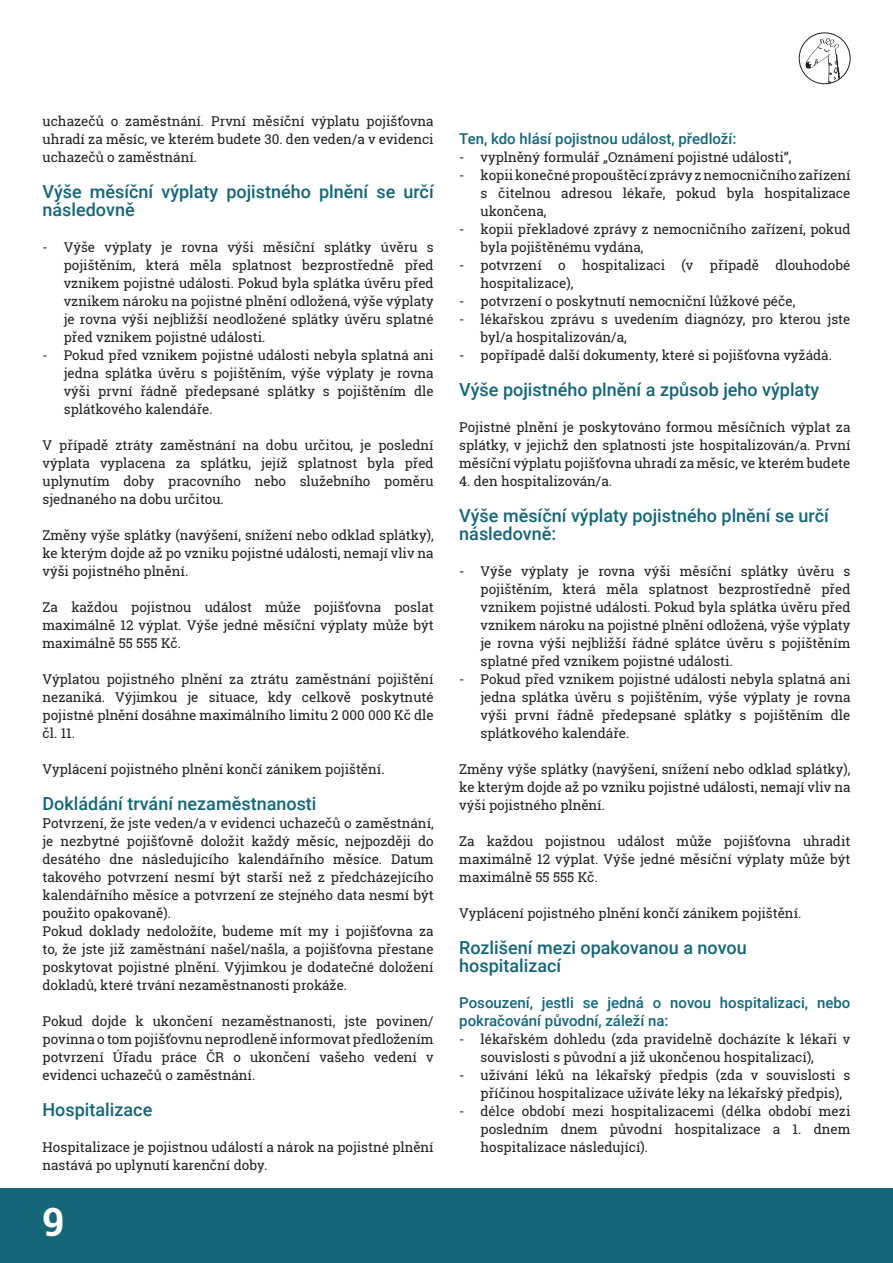
<style>
.page{position:relative;width:893px;height:1263px;background:#fff}
.page>*{position:absolute;margin:0;border:0;box-sizing:border-box;transform-origin:0 0}
.t1{font:700 39px "Roboto Slab";color:#fff}
.t2{font:500 18px/18px "Roboto";color:#136779}
.t3{font:500 15px/18px "Roboto";color:#136779}
.t4{font:13.5px/18px "Roboto Slab";color:#231f20;text-align:justify}
</style>
<div class="page">
<div style="left:0;top:1188px;width:893px;height:75px;background:#136779"></div>
<svg style="left:805px;top:38px;width:37px;height:46px"></svg>
<div style="left:799px;top:33px;width:51px;height:51px;border:1px solid #231f20;border-radius:50%"></div>
<p class="t4" style="left:43px;top:112px;width:393px">uchazečů o zaměstnání. První měsíční výplatu pojišťovna uhradí za měsíc, ve kterém budete 30. den veden/a v evidenci uchazečů o zaměstnání.</p>
<h2 class="t2" style="left:43px;top:182px;width:393px">Výše měsíční výplaty pojistného plnění se určí následovně</h2>
<p class="t4" style="left:64px;top:238px;width:371px;text-indent:-21px">- Výše výplaty je rovna výši měsíční splátky úvěru s pojištěním, která měla splatnost bezprostředně před vznikem pojistné události. Pokud byla splátka úvěru před vznikem nároku na pojistné plnění odložená, výše výplaty je rovna výši nejbližší neodložené splátky úvěru splatné před vznikem pojistné události.</p>
<p class="t4" style="left:64px;top:346px;width:371px;text-indent:-21px">- Pokud před vznikem pojistné události nebyla splatná ani jedna splátka úvěru s pojištěním, výše výplaty je rovna výši první řádně předepsané splátky s pojištěním dle splátkového kalendáře.</p>
<p class="t4" style="left:43px;top:436px;width:393px">V případě ztráty zaměstnání na dobu určitou, je poslední výplata vyplacena za splátku, jejíž splatnost byla před uplynutím doby pracovního nebo služebního poměru sjednaného na dobu určitou.</p>
<p class="t4" style="left:43px;top:526px;width:393px">Změny výše splátky (navýšení, snížení nebo odklad splátky), ke kterým dojde až po vzniku pojistné události, nemají vliv na výši pojistného plnění.</p>
<p class="t4" style="left:43px;top:598px;width:393px">Za každou pojistnou událost může pojišťovna poslat maximálně 12 výplat. Výše jedné měsíční výplaty může být maximálně 55 555 Kč.</p>
<p class="t4" style="left:43px;top:670px;width:393px">Výplatou pojistného plnění za ztrátu zaměstnání pojištění nezaniká. Výjimkou je situace, kdy celkově poskytnuté pojistné plnění dosáhne maximálního limitu 2 000 000 Kč dle čl. 11.</p>
<p class="t4" style="left:43px;top:760px;width:344px">Vyplácení pojistného plnění končí zánikem pojištění.</p>
<h2 class="t2" style="left:43px;top:794px;width:276px">Dokládání trvání nezaměstnanosti</h2>
<p class="t4" style="left:43px;top:814px;width:393px;text-align:left">Potvrzení, že jste veden/a v evidenci uchazečů o zaměstnání, je nezbytné pojišťovně doložit každý měsíc, nejpozději do desátého dne následujícího kalendářního měsíce. Datum takového potvrzení nesmí být starší než z předcházejícího kalendářního měsíce a potvrzení ze stejného data nesmí být použito opakovaně).<br>Pokud doklady nedoložíte, budeme mít my i pojišťovna za to, že jste již zaměstnání našel/našla, a pojišťovna přestane poskytovat pojistné plnění. Výjimkou je dodatečné doložení dokladů, které trvání nezaměstnanosti prokáže.</p>
<p class="t4" style="left:43px;top:1012px;width:393px">Pokud dojde k ukončení nezaměstnanosti, jste povinen/ povinna o tom pojišťovnu neprodleně informovat předložením potvrzení Úřadu práce ČR o ukončení vašeho vedení v evidenci uchazečů o zaměstnání.</p>
<h2 class="t2" style="left:43px;top:1100px;width:111px">Hospitalizace</h2>
<p class="t4" style="left:43px;top:1138px;width:393px">Hospitalizace je pojistnou událostí a nárok na pojistné plnění nastává po uplynutí karenční doby.</p>
<h1 class="t1" style="left:43px;top:1195px;width:23px">9</h1>
<p class="t3" style="left:459px;top:129px;width:279px">Ten, kdo hlásí pojistnou událost, předloží:</p>
<p class="t4" style="left:459px;top:148px;width:334px">- vyplněný formulář „Oznámení pojistné události“,</p>
<p class="t4" style="left:480px;top:166px;width:371px;text-indent:-21px">- kopii konečné propouštěcí zprávy z nemocničního zařízení s čitelnou adresou lékaře, pokud byla hospitalizace ukončena,</p>
<p class="t4" style="left:480px;top:220px;width:371px;text-indent:-21px">- kopii překladové zprávy z nemocničního zařízení, pokud byla pojištěnému vydána,</p>
<p class="t4" style="left:480px;top:256px;width:371px;text-indent:-21px">- potvrzení o hospitalizaci (v případě dlouhodobé hospitalizace),</p>
<p class="t4" style="left:459px;top:292px;width:338px">- potvrzení o poskytnutí nemocniční lůžkové péče,</p>
<p class="t4" style="left:480px;top:310px;width:371px;text-indent:-21px">- lékařskou zprávu s uvedením diagnózy, pro kterou jste byl/a hospitalizován/a,</p>
<p class="t4" style="left:459px;top:346px;width:374px">- popřípadě další dokumenty, které si pojišťovna vyžádá.</p>
<h2 class="t2" style="left:459px;top:380px;width:361px">Výše pojistného plnění a způsob jeho výplaty</h2>
<p class="t4" style="left:459px;top:418px;width:393px">Pojistné plnění je poskytováno formou měsíčních výplat za splátky, v jejichž den splatnosti jste hospitalizován/a. První měsíční výplatu pojišťovna uhradí za měsíc, ve kterém budete</p>
<p class="t4" style="left:459px;top:472px;width:154px">4. den hospitalizován/a.</p>
<h2 class="t2" style="left:459px;top:506px;width:371px">Výše měsíční výplaty pojistného plnění se určí následovně:</h2>
<p class="t4" style="left:480px;top:562px;width:371px;text-indent:-21px">- Výše výplaty je rovna výši měsíční splátky úvěru s pojištěním, která měla splatnost bezprostředně před vznikem pojistné události. Pokud byla splátka úvěru před vznikem nároku na pojistné plnění odložená, výše výplaty je rovna výši nejbližší řádné splátce úvěru s pojištěním splatné před vznikem pojistné události.</p>
<p class="t4" style="left:480px;top:670px;width:371px;text-indent:-21px">- Pokud před vznikem pojistné události nebyla splatná ani jedna splátka úvěru s pojištěním, výše výplaty je rovna výši první řádně předepsané splátky s pojištěním dle splátkového kalendáře.</p>
<p class="t4" style="left:459px;top:760px;width:393px">Změny výše splátky (navýšení, snížení nebo odklad splátky), ke kterým dojde až po vzniku pojistné události, nemají vliv na výši pojistného plnění.</p>
<p class="t4" style="left:459px;top:832px;width:393px">Za každou pojistnou událost může pojišťovna uhradit maximálně 12 výplat. Výše jedné měsíční výplaty může být maximálně 55 555 Kč.</p>
<p class="t4" style="left:459px;top:904px;width:344px">Vyplácení pojistného plnění končí zánikem pojištění.</p>
<h2 class="t2" style="left:459px;top:938px;width:289px">Rozlišení mezi opakovanou a novou hospitalizací</h2>
<p class="t3" style="left:459px;top:993px;width:393px">Posouzení, jestli se jedná o novou hospitalizaci, nebo pokračování původní, záleží na:</p>
<p class="t4" style="left:480px;top:1030px;width:371px;text-indent:-21px">- lékařském dohledu (zda pravidelně docházíte k lékaři v souvislosti s původní a již ukončenou hospitalizací),</p>
<p class="t4" style="left:480px;top:1066px;width:371px;text-indent:-21px">- užívání léků na lékařský předpis (zda v souvislosti s příčinou hospitalizace užíváte léky na lékařský předpis),</p>
<p class="t4" style="left:480px;top:1102px;width:371px;text-indent:-21px">- délce období mezi hospitalizacemi (délka období mezi posledním dnem původní hospitalizace a 1. dnem hospitalizace následující).</p>
</div>
